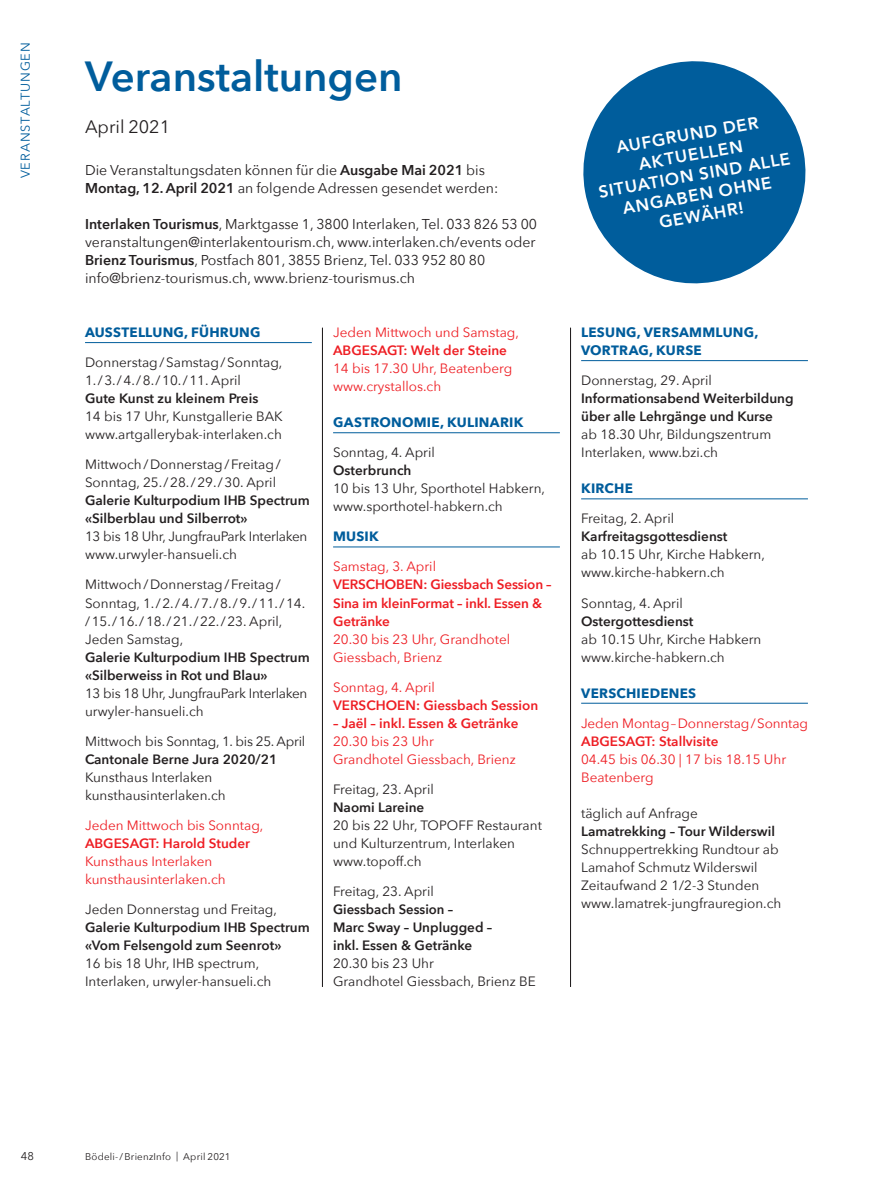
<style>
.page{position:relative;width:893px;height:1191px;background:#fff}
.page>*{position:absolute;margin:0;border:0;box-sizing:border-box;transform-origin:0 0}
.Titel{font:600 42px "Avenir Next";color:#005d9c}
.Lead{font:18px "Avenir Next";color:#231f20}
.Grundtext{font:800 16.95px/20.4px "Avenir";color:#fff;text-align:center}
.Grundtext-2{font:14.25px/18px "Avenir Next";color:#231f20}
.Zeit_-_Datum{font:13.5px/18px "Avenir Next";color:#231f20}
.Veranstaltung{font:600 13.5px/18px "Avenir Next";color:#231f20}
.www{font:13.5px/18px "Avenir Next";color:#231f20}
.Zeit_-_Datum-2{font:13.5px "Avenir Next";color:#ee1d23}
.Veranstaltung-2{font:600 13.5px/18px "Avenir Next";color:#ee1d23}
.Veranstaltung-3{font:13.5px/18px "Avenir Next";color:#231f20}
.www-2{font:13.5px/18px "Avenir Next";color:#ee1d23}
.Zeit_-_Datum-3{font:13.5px "Avenir Next";letter-spacing:-.02em;color:#231f20}
.Rubrik{font:700 13.5px/18px "Avenir Next";letter-spacing:.02em;color:#005d9c}
.t1{font:12.75px "Avenir Next";letter-spacing:.07em;color:#005d9c}
.t2{font:11.25px "Avenir Next";color:#231f20}
.t3{font:9.75px "Avenir Next";letter-spacing:.02em;color:#231f20}
.s1{font-weight:600}
</style>
<div class="page">
<svg style="left:583px;top:61px;width:223px;height:223px;fill:#005d9c"></svg>
<hr style="left:85px;top:342px;width:227px;height:1px;background:#005d9c">
<hr style="left:333px;top:432px;width:227px;height:1px;background:#005d9c">
<hr style="left:333px;top:546px;width:227px;height:1px;background:#005d9c">
<hr style="left:581px;top:360px;width:227px;height:1px;background:#005d9c">
<hr style="left:581px;top:498px;width:227px;height:1px;background:#005d9c">
<hr style="left:581px;top:703px;width:227px;height:1px;background:#005d9c">
<hr style="left:322px;top:328px;width:1px;height:658px;background:#231f20">
<hr style="left:570px;top:328px;width:1px;height:658px;background:#231f20">
<p class="t1" style="left:15px;top:178px;width:137px;rotate:-90deg">VERANSTALTUNGEN</p>
<p class="Titel" style="left:85px;top:40px;width:319px">Veranstaltungen</p>
<p class="Lead" style="left:85px;top:111px;width:87px">April 2021</p>
<p class="Grundtext-2" style="left:85px;top:160px;width:415px">Die Veranstaltungsdaten können für die <span class="s1">Ausgabe Mai 2021</span> bis<br><span class="s1">Montag, 12. April 2021</span> an folgende Adressen gesendet werden:</p>
<p class="Grundtext-2" style="left:85px;top:214px;width:454px"><span class="s1">Interlaken Tourismus</span>, Marktgasse 1, 3800 Interlaken, Tel. 033 826 53 00 veranstaltungen@interlakentourism.ch, www.interlaken.ch/events oder <span class="s1">Brienz Tourismus</span>, Postfach 801, 3855 Brienz, Tel. 033 952 80 80 info@brienz-tourismus.ch, www.brienz-tourismus.ch</p>
<p class="Rubrik" style="left:85px;top:323px;width:177px">AUSSTELLUNG, FÜHRUNG</p>
<p class="Zeit_-_Datum" style="left:85px;top:353px;width:199px">Donnerstag/Samstag/Sonntag,<br>1./3./4./8./10./11. April</p>
<p class="Veranstaltung" style="left:85px;top:389px;width:175px">Gute Kunst zu kleinem Preis</p>
<p class="www" style="left:85px;top:407px;width:199px">14 bis 17 Uhr, Kunstgallerie BAK www.artgallerybak-interlaken.ch</p>
<p class="Zeit_-_Datum" style="left:85px;top:455px;width:197px">Mittwoch/Donnerstag/Freitag/</p>
<p class="Zeit_-_Datum" style="left:85px;top:473px;width:193px">Sonntag, 25./28./29./30. April</p>
<p class="Veranstaltung" style="left:85px;top:491px;width:226px">Galerie Kulturpodium IHB Spectrum «Silberblau und Silberrot»</p>
<p class="Zeit_-_Datum-3" style="left:85px;top:525px;width:224px">13 bis 18 Uhr, JungfrauPark Interlaken</p>
<p class="www" style="left:85px;top:545px;width:153px">www.urwyler-hansueli.ch</p>
<p class="Veranstaltung-3" style="left:85px;top:575px;width:197px">Mittwoch/Donnerstag/Freitag/</p>
<p class="Veranstaltung-3" style="left:85px;top:593px;width:222px">Sonntag, 1./2./4./7./8./9./11./14. /15./16./18./21./22./23. April,<br>Jeden Samstag,</p>
<p class="Veranstaltung" style="left:85px;top:647px;width:226px">Galerie Kulturpodium IHB Spectrum «Silberweiss in Rot und Blau»</p>
<p class="Zeit_-_Datum-3" style="left:85px;top:681px;width:224px">13 bis 18 Uhr, JungfrauPark Interlaken</p>
<p class="www" style="left:85px;top:701px;width:120px">urwyler-hansueli.ch</p>
<p class="Zeit_-_Datum-3" style="left:85px;top:729px;width:222px">Mittwoch bis Sonntag, 1. bis 25. April</p>
<p class="Veranstaltung" style="left:85px;top:749px;width:194px">Cantonale Berne Jura 2020/21</p>
<p class="Veranstaltung-3" style="left:85px;top:767px;width:129px">Kunsthaus Interlaken</p>
<p class="www" style="left:85px;top:785px;width:142px">kunsthausinterlaken.ch</p>
<p class="Zeit_-_Datum-2" style="left:85px;top:813px;width:180px">Jeden Mittwoch bis Sonntag,</p>
<p class="Veranstaltung-2" style="left:85px;top:834px;width:167px">ABGESAGT: Harold Studer</p>
<p class="Zeit_-_Datum-2" style="left:85px;top:850px;width:129px">Kunsthaus Interlaken</p>
<p class="www-2" style="left:85px;top:869px;width:142px">kunsthausinterlaken.ch</p>
<p class="Zeit_-_Datum" style="left:85px;top:899px;width:193px">Jeden Donnerstag und Freitag,</p>
<p class="Veranstaltung" style="left:85px;top:918px;width:226px">Galerie Kulturpodium IHB Spectrum «Vom Felsengold zum Seenrot»</p>
<p class="www" style="left:85px;top:954px;width:188px">16 bis 18 Uhr, IHB spectrum,<br>Interlaken, urwyler-hansueli.ch</p>
<p class="Zeit_-_Datum-2" style="left:333px;top:321px;width:187px">Jeden Mittwoch und Samstag,</p>
<p class="Veranstaltung-2" style="left:333px;top:341px;width:175px">ABGESAGT: Welt der Steine</p>
<p class="Zeit_-_Datum-2" style="left:333px;top:357px;width:181px">14 bis 17.30 Uhr, Beatenberg</p>
<p class="www-2" style="left:333px;top:377px;width:110px">www.crystallos.ch</p>
<p class="Rubrik" style="left:333px;top:413px;width:192px">GASTRONOMIE, KULINARIK</p>
<p class="Zeit_-_Datum" style="left:333px;top:443px;width:103px">Sonntag, 4. April</p>
<p class="Veranstaltung" style="left:333px;top:461px;width:80px">Osterbrunch</p>
<p class="Zeit_-_Datum" style="left:333px;top:479px;width:213px">10 bis 13 Uhr, Sporthotel Habkern, www.sporthotel-habkern.ch</p>
<p class="Rubrik" style="left:333px;top:527px;width:47px">MUSIK</p>
<p class="Zeit_-_Datum-2" style="left:333px;top:555px;width:104px">Samstag, 3. April</p>
<p class="Veranstaltung-2" style="left:333px;top:575px;width:220px">VERSCHOBEN: Giessbach Session –<br>Sina im kleinFormat – inkl. Essen &amp;<br>Getränke</p>
<p class="www-2" style="left:333px;top:629px;width:179px">20.30 bis 23 Uhr, Grandhotel<br>Giessbach, Brienz</p>
<p class="Zeit_-_Datum-2" style="left:333px;top:675px;width:103px">Sonntag, 4. April</p>
<p class="Veranstaltung-2" style="left:333px;top:695px;width:207px">VERSCHOEN: Giessbach Session</p>
<p class="Veranstaltung-2" style="left:333px;top:713px;width:187px">– Jaël – inkl. Essen &amp; Getränke</p>
<p class="Zeit_-_Datum-2" style="left:333px;top:729px;width:102px">20.30 bis 23 Uhr</p>
<p class="www-2" style="left:333px;top:749px;width:184px">Grandhotel Giessbach, Brienz</p>
<p class="Zeit_-_Datum" style="left:333px;top:779px;width:102px">Freitag, 23. April</p>
<p class="Veranstaltung" style="left:333px;top:798px;width:93px">Naomi Lareine</p>
<p class="Zeit_-_Datum" style="left:333px;top:815px;width:210px">20 bis 22 Uhr, TOPOFF Restaurant und Kulturzentrum, Interlaken</p>
<p class="www" style="left:333px;top:851px;width:90px">www.topoff.ch</p>
<p class="Zeit_-_Datum" style="left:333px;top:881px;width:102px">Freitag, 23. April</p>
<p class="Veranstaltung" style="left:333px;top:900px;width:122px">Giessbach Session –</p>
<p class="Veranstaltung" style="left:333px;top:918px;width:161px">Marc Sway – Unplugged – inkl. Essen &amp; Getränke</p>
<p class="Zeit_-_Datum" style="left:333px;top:954px;width:102px">20.30 bis 23 Uhr</p>
<p class="www" style="left:333px;top:972px;width:204px">Grandhotel Giessbach, Brienz BE</p>
<p class="Grundtext" style="left:615px;top:137px;width:145px;rotate:-10deg">AUFGRUND DER<br>AKTUELLEN</p>
<p class="Grundtext" style="left:597px;top:182px;width:196px;rotate:-10deg">SITUATION SIND ALLE<br>ANGABEN OHNE<br>GEWÄHR!</p>
<p class="Rubrik" style="left:581px;top:323px;width:179px">LESUNG, VERSAMMLUNG,<br>VORTRAG, KURSE</p>
<p class="Zeit_-_Datum" style="left:581px;top:371px;width:132px">Donnerstag, 29. April</p>
<p class="Veranstaltung" style="left:581px;top:389px;width:214px">Informationsabend Weiterbildung über alle Lehrgänge und Kurse</p>
<p class="www" style="left:581px;top:425px;width:192px">ab 18.30 Uhr, Bildungszentrum<br>Interlaken, www.bzi.ch</p>
<p class="Rubrik" style="left:581px;top:479px;width:53px">KIRCHE</p>
<p class="Zeit_-_Datum" style="left:581px;top:509px;width:94px">Freitag, 2. April</p>
<p class="Veranstaltung" style="left:581px;top:527px;width:148px">Karfreitagsgottesdienst</p>
<p class="Zeit_-_Datum" style="left:581px;top:545px;width:185px">ab 10.15 Uhr, Kirche Habkern,</p>
<p class="www" style="left:581px;top:563px;width:145px">www.kirche-habkern.ch</p>
<p class="Zeit_-_Datum" style="left:581px;top:593px;width:103px">Sonntag, 4. April</p>
<p class="Veranstaltung" style="left:581px;top:611px;width:114px">Ostergottesdienst</p>
<p class="Zeit_-_Datum" style="left:581px;top:629px;width:182px">ab 10.15 Uhr, Kirche Habkern</p>
<p class="www" style="left:581px;top:647px;width:145px">www.kirche-habkern.ch</p>
<p class="Rubrik" style="left:581px;top:683px;width:117px">VERSCHIEDENES</p>
<p class="Zeit_-_Datum-2" style="left:581px;top:711px;width:228px">Jeden Montag–Donnerstag/Sonntag</p>
<p class="Veranstaltung-2" style="left:581px;top:731px;width:139px">ABGESAGT: Stallvisite</p>
<p class="Zeit_-_Datum-2" style="left:581px;top:747px;width:207px">04.45 bis 06.30 | 17 bis 18.15 Uhr</p>
<p class="Zeit_-_Datum-2" style="left:581px;top:765px;width:74px">Beatenberg</p>
<p class="Zeit_-_Datum" style="left:581px;top:803px;width:118px">täglich auf Anfrage</p>
<p class="Veranstaltung" style="left:581px;top:822px;width:195px">Lamatrekking – Tour Wilderswil</p>
<p class="Zeit_-_Datum" style="left:581px;top:839px;width:202px">Schnuppertrekking Rundtour ab<br>Lamahof Schmutz Wilderswil<br>Zeitaufwand 2 1/2-3 Stunden www.lamatrek-jungfrauregion.ch</p>
<p class="t2" style="left:21px;top:1147px;width:15px">48</p>
<p class="t3" style="left:85px;top:1148px;width:147px">Bödeli-/BrienzInfo | April 2021</p>
</div>
